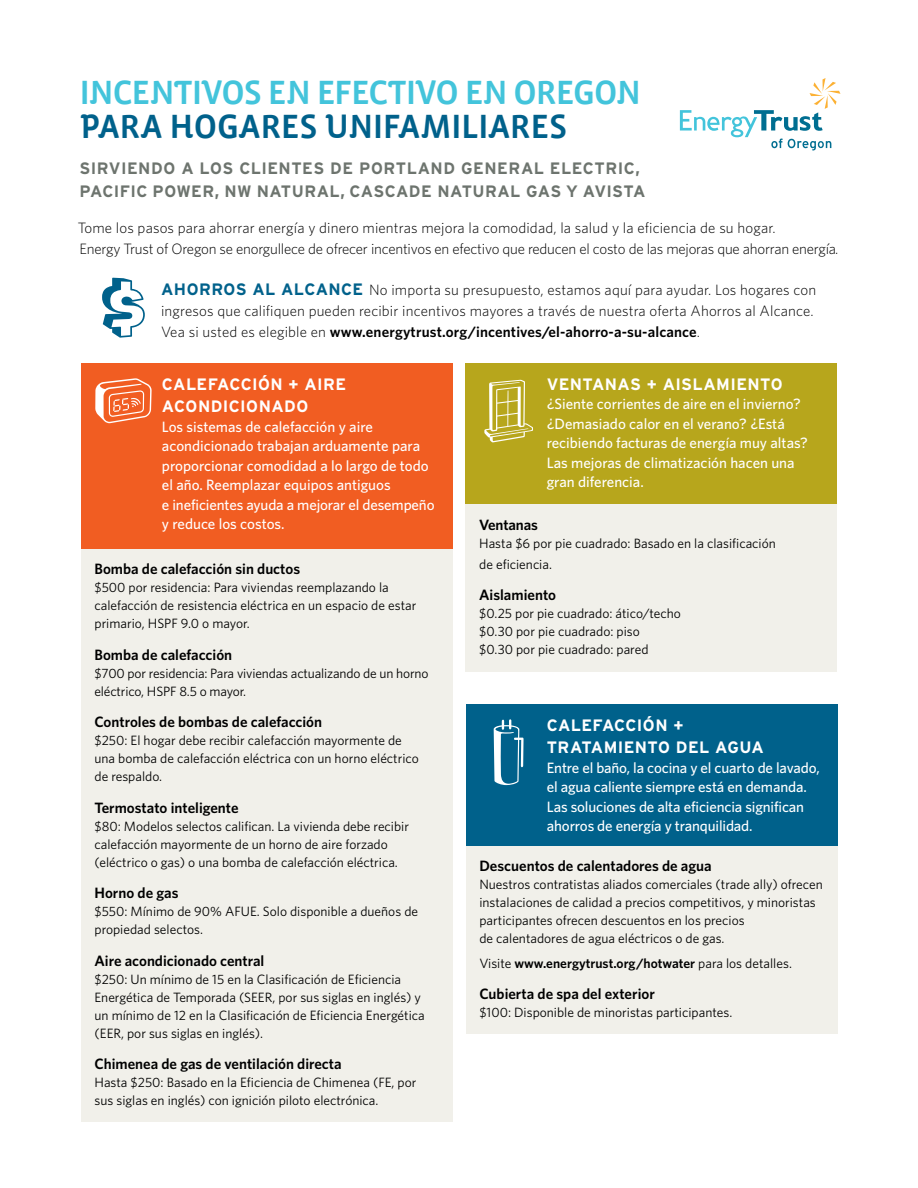
<style>
.page{position:relative;width:918px;height:1188px;background:#fff}
.page>*{position:absolute;margin:0;border:0;box-sizing:border-box;transform-origin:0 0}
.t1{font:34.5px/34.5px "Vista Sans Alt Med";letter-spacing:-.015em;color:#43c4db}
.t2{font:700 16.5px/22.5px "Interstate";letter-spacing:.025em;color:#6d746e}
.t3{font:700 16.5px/22.5px "Interstate";letter-spacing:.02em;color:#fff}
.t4{font:500 15px/19.5px "Whitney";color:#fff}
.t5{font:300 15px/21px "Whitney";letter-spacing:.01em;color:#000}
.t6{font:600 15px "Whitney";color:#000}
.t7{font:300 15px/21px "Whitney";letter-spacing:-.015em;color:#000}
.t8{font:13.5px/18px "Whitney";color:#000}
.t9{font:600 13.5px "Whitney";color:#000}
.s1{font-family:"Vista Sans Med"}
.s2{color:#00618b}
.s3{font-family:"Vista Sans Med";color:#00618b}
.s4{font-family:"Interstate";font-weight:700;font-size:16.5px;color:#00618b}
.s5{font-weight:600}
.s6{font-weight:400}
</style>
<div class="page">
<svg style="left:680px;top:78px;width:161px;height:73px"></svg>
<div style="left:466px;top:363px;width:371px;height:141px;background:#b7a61c"></div>
<div style="left:466px;top:504px;width:371px;height:167px;background:#f1f0ea"></div>
<svg style="left:484px;top:380px;width:49px;height:62px"></svg>
<div style="left:81px;top:549px;width:371px;height:573px;background:#f1f0ea"></div>
<div style="left:81px;top:363px;width:371px;height:186px;background:#f15d22"></div>
<svg style="left:95px;top:378px;width:57px;height:45px"></svg>
<svg style="left:102px;top:278px;width:43px;height:60px"></svg>
<div style="left:466px;top:845px;width:371px;height:189px;background:#f1f0ea"></div>
<div style="left:466px;top:704px;width:371px;height:141px;background:#00618b"></div>
<svg style="left:494px;top:719px;width:30px;height:66px"></svg>
<h1 class="t1" style="left:79px;top:76px;width:563px">INCENTIVOS EN EFECTIVO EN O<span class="s1">R</span>EGON<br><span class="s2">PA</span><span class="s3">R</span><span class="s2">A HOGA</span><span class="s3">R</span><span class="s2">ES UNIFAMILIA</span><span class="s3">R</span><span class="s2">ES</span></h1>
<p class="t2" style="left:79px;top:157px;width:568px">SIRVIENDO A LOS CLIENTES DE PORTLAND GENERAL ELECTRIC,<br>PACIFIC POWER, NW NATURAL, CASCADE NATURAL GAS Y AVISTA</p>
<p class="t7" style="left:78px;top:217px;width:762px">Tome los pasos para ahorrar energía y dinero mientras mejora la comodidad, la salud y la eficiencia de su hogar.<br>Energy Trust of Oregon se enorgullece de ofrecer incentivos en efectivo que reducen el costo de las mejoras que ahorran energía.</p>
<p class="t5" style="left:161px;top:279px;width:657px"><span class="s4">AHORROS AL ALCANCE</span> No importa su presupuesto, estamos aquí para ayudar. Los hogares con ingresos que califiquen pueden recibir incentivos mayores a través de nuestra oferta Ahorros al Alcance.<br>Vea si usted es elegible en <span class="s5">www.energytrust.org/incentives/el-ahorro-a-su-alcance</span>.</p>
<p class="t3" style="left:162px;top:373px;width:186px">CALEFACCIÓN + AIRE<br>ACONDICIONADO</p>
<p class="t4" style="left:162px;top:417px;width:274px">Los sistemas de calefacción y aire acondicionado trabajan arduamente para proporcionar comodidad a lo largo de todo el año. Reemplazar equipos antiguos<br>e ineficientes ayuda a mejorar el desempeño y reduce los costos.</p>
<p class="t6" style="left:94px;top:559px;width:207px">Bomba de calefacción sin ductos</p>
<p class="t8" style="left:94px;top:578px;width:323px">$500 por residencia: Para viviendas reemplazando la calefacción de resistencia eléctrica en un espacio de estar primario, HSPF 9.0 o mayor.</p>
<p class="t6" style="left:94px;top:645px;width:139px">Bomba de calefacción</p>
<p class="t8" style="left:94px;top:664px;width:336px">$700 por residencia: Para viviendas actualizando de un horno eléctrico, HSPF 8.5 o mayor.</p>
<p class="t6" style="left:94px;top:712px;width:229px">Controles de bombas de calefacción</p>
<p class="t8" style="left:94px;top:731px;width:326px">$250: El hogar debe recibir calefacción mayormente de una bomba de calefacción eléctrica con un horno eléctrico de respaldo.</p>
<p class="t6" style="left:94px;top:798px;width:146px">Termostato inteligente</p>
<p class="t8" style="left:94px;top:817px;width:316px">$80: Modelos selectos califican. La vivienda debe recibir calefacción mayormente de un horno de aire forzado (eléctrico o gas) o una bomba de calefacción eléctrica.</p>
<p class="t6" style="left:94px;top:883px;width:85px">Horno de gas</p>
<p class="t8" style="left:94px;top:902px;width:325px">$550: Mínimo de 90% AFUE. Solo disponible a dueños de propiedad selectos.</p>
<p class="t6" style="left:94px;top:951px;width:171px">Aire acondicionado central</p>
<p class="t8" style="left:94px;top:970px;width:332px">$250: Un mínimo de 15 en la Clasificación de Eficiencia Energética de Temporada (SEER, por sus siglas en inglés) y un mínimo de 12 en la Clasificación de Eficiencia Energética (EER, por sus siglas en inglés).</p>
<p class="t6" style="left:94px;top:1054px;width:249px">Chimenea de gas de ventilación directa</p>
<p class="t8" style="left:94px;top:1073px;width:324px">Hasta $250: Basado en la Eficiencia de Chimenea (FE, por sus siglas en inglés) con ignición piloto electrónica.</p>
<p class="t3" style="left:547px;top:373px;width:238px">VENTANAS + AISLAMIENTO</p>
<p class="t4" style="left:547px;top:394px;width:263px">¿Siente corrientes de aire en el invierno? ¿Demasiado calor en el verano? ¿Está recibiendo facturas de energía muy altas?<br>Las mejoras de climatización hacen una gran diferencia.</p>
<p class="t6" style="left:479px;top:514px;width:60px">Ventanas</p>
<p class="t8" style="left:479px;top:532px;width:298px;line-height:21px">Hasta $6 por pie cuadrado: Basado en la clasificación de eficiencia.</p>
<p class="t6" style="left:479px;top:585px;width:78px">Aislamiento</p>
<p class="t8" style="left:479px;top:604px;width:203px">$0.25 por pie cuadrado: ático/techo $0.30 por pie cuadrado: piso<br>$0.30 por pie cuadrado: pared</p>
<p class="t3" style="left:547px;top:714px;width:218px">CALEFACCIÓN +<br>TRATAMIENTO DEL AGUA</p>
<p class="t4" style="left:547px;top:758px;width:274px">Entre el baño, la cocina y el cuarto de lavado, el agua caliente siempre está en demanda.<br>Las soluciones de alta eficiencia significan ahorros de energía y tranquilidad.</p>
<p class="t6" style="left:479px;top:856px;width:234px">Descuentos de calentadores de agua</p>
<p class="t8" style="left:479px;top:875px;width:345px">Nuestros contratistas aliados comerciales (trade ally) ofrecen instalaciones de calidad a precios competitivos, y minoristas participantes ofrecen descuentos en los precios<br>de calentadores de agua eléctricos o de gas.</p>
<p class="t9" style="left:479px;top:954px;width:314px"><span class="s6">Visite</span> www.energytrust.org/hotwater <span class="s6">para los detalles.</span></p>
<p class="t6" style="left:479px;top:984px;width:177px">Cubierta de spa del exterior</p>
<p class="t8" style="left:479px;top:1003px;width:254px">$100: Disponible de minoristas participantes.</p>
</div>
